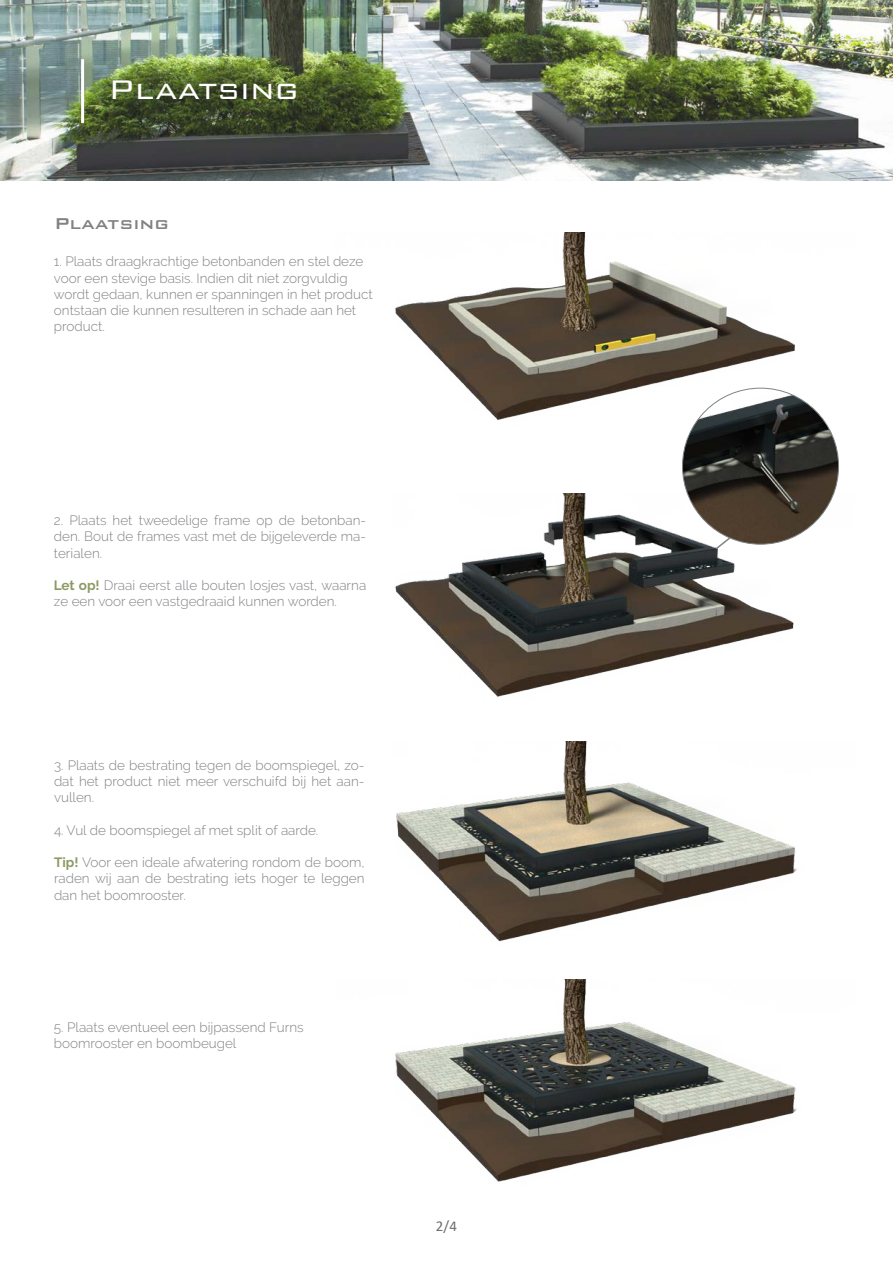
<style>
.page{position:relative;width:893px;height:1263px;background:#fff}
.page>*{position:absolute;margin:0;border:0;box-sizing:border-box;transform-origin:0 0}
.t1{font:300 36px "Bank Gothic BT";color:#fff}
.t2{font:500 21px "Bank Gothic BT";color:#808285}
.t3{font:15px "Calibri";color:#6c6d70}
.t4{font:300 13.5px/16.2px "Raleway";color:#808285;text-align:justify}
.s1{font-weight:700;color:#8c9a64}
</style>
<div class="page">
<img style="left:0;top:0;width:893px;height:180px">
<img style="left:396px;top:741px;width:401px;height:201px">
<img style="left:395px;top:494px;width:439px;height:203px">
<img style="left:395px;top:233px;width:438px;height:203px">
<img style="left:395px;top:979px;width:402px;height:203px">
<svg style="left:714px;top:529px;width:82px;height:22px"></svg>
<img style="left:682px;top:388px;width:156px;height:156px;border-radius:78px">
<hr style="left:81px;top:59px;width:3px;height:64px;background:#fff">
<p class="t1" style="left:108px;top:70px;width:192px">Plaatsing</p>
<p class="t2" style="left:54px;top:212px;width:117px">Plaatsing</p>
<p class="t4" style="left:54px;top:254px;width:320px;text-align:left">1. Plaats draagkrachtige betonbanden en stel deze voor een stevige basis. Indien dit niet zorgvuldig wordt gedaan, kunnen er spanningen in het product ontstaan die kunnen resulteren in schade aan het product.</p>
<p class="t4" style="left:54px;top:512px;width:314px">2. Plaats het tweedelige frame op de betonban&shy;den. Bout de frames vast met de bijgeleverde ma&shy;terialen.</p>
<p class="t4" style="left:54px;top:577px;width:314px"><span class="s1">Let op!</span> Draai eerst alle bouten losjes vast, waarna ze een voor een vastgedraaid kunnen worden.</p>
<p class="t4" style="left:54px;top:757px;width:312px">3. Plaats de bestrating tegen de boomspiegel, zo&shy;dat het product niet meer verschuifd bij het aan&shy;vullen.</p>
<p class="t4" style="left:54px;top:822px;width:266px">4. Vul de boomspiegel af met split of aarde.</p>
<p class="t4" style="left:54px;top:854px;width:312px"><span class="s1">Tip!</span> Voor een ideale afwatering rondom de boom, raden wij aan de bestrating iets hoger te leggen dan het boomrooster.</p>
<p class="t4" style="left:54px;top:1019px;width:251px">5. Plaats eventueel een bijpassend Furns</p>
<p class="t4" style="left:54px;top:1035px;width:184px">boomrooster en boombeugel</p>
<p class="t3" style="left:436px;top:1216px;width:22px">2/4</p>
</div>
